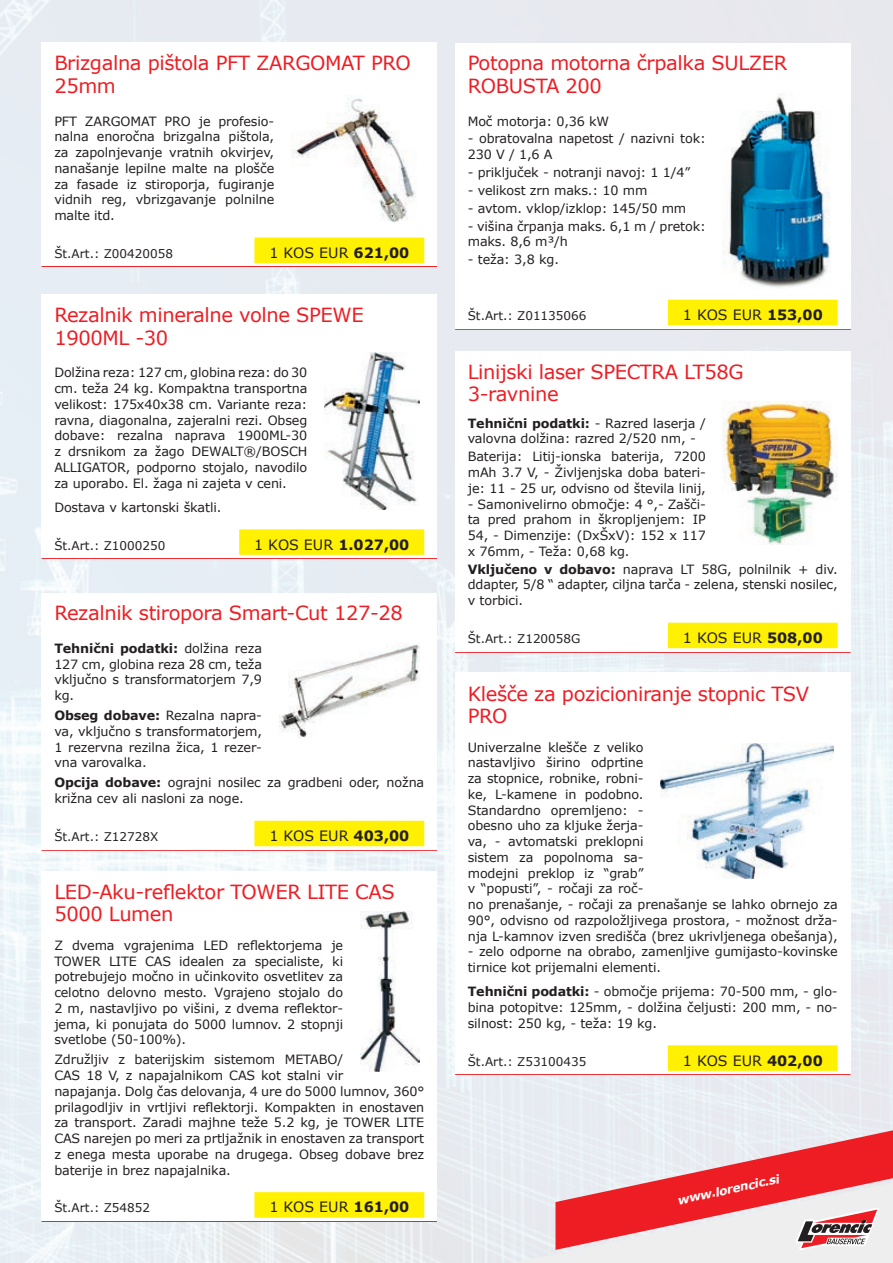
<style>
.page{position:relative;width:893px;height:1263px;background:#fff}
.page>*{position:absolute;margin:0;border:0;box-sizing:border-box;transform-origin:0 0}
.naslov_artikla2{font:19.5px/22.5px "Verdana";letter-spacing:-.02em;color:#ee1d23}
.šifra_artikla2{font:14.25px "Verdana";color:#231f20}
.šifra_artikla2-2{font:700 14.25px "Verdana";color:#231f20}
.opis_artikla2{font:12.75px/15.8px "Verdana";letter-spacing:-.01em;color:#231f20;text-align:justify}
.šifra_artikla2-3{font:12px "Verdana";color:#231f20}
.t1{font:italic 700 12px "Verdana";color:#fff}
.s1{font-weight:700}
.s2{font-weight:400}
</style>
<div class="page">
<img style="left:0;top:0;width:893px;height:1263px">
<svg style="left:514px;top:1130px;width:379px;height:133px"></svg>
<div style="left:42px;top:43px;width:395px;height:223px;background:#fff"></div>
<div style="left:254px;top:238px;width:170px;height:25px;background:#fff101"></div>
<div style="left:42px;top:294px;width:395px;height:264px;background:#fff"></div>
<div style="left:239px;top:529px;width:185px;height:26px;background:#fff101"></div>
<div style="left:42px;top:592px;width:395px;height:257px;background:#fff"></div>
<div style="left:254px;top:821px;width:170px;height:25px;background:#fff101"></div>
<div style="left:42px;top:871px;width:395px;height:350px;background:#fff"></div>
<div style="left:254px;top:1192px;width:170px;height:26px;background:#fff101"></div>
<div style="left:455px;top:673px;width:395px;height:401px;background:#fff"></div>
<div style="left:668px;top:1045px;width:170px;height:26px;background:#fff101"></div>
<div style="left:455px;top:43px;width:395px;height:285px;background:#fff"></div>
<div style="left:668px;top:300px;width:170px;height:25px;background:#fff101"></div>
<div style="left:455px;top:351px;width:395px;height:300px;background:#fff"></div>
<div style="left:668px;top:623px;width:170px;height:25px;background:#fff101"></div>
<img style="left:291px;top:98px;width:125px;height:124px">
<img style="left:324px;top:353px;width:96px;height:156px">
<img style="left:279px;top:643px;width:141px;height:95px">
<img style="left:360px;top:912px;width:60px;height:159px">
<img style="left:660px;top:743px;width:173px;height:135px">
<img style="left:723px;top:93px;width:108px;height:195px">
<img style="left:723px;top:402px;width:115px;height:143px">
<p class="naslov_artikla2" style="left:54px;top:52px;width:358px">Brizgalna pištola PFT ZARGOMAT PRO<br>25mm</p>
<p class="opis_artikla2" style="left:54px;top:113px;width:221px">PFT ZARGOMAT PRO je profesio&shy;nalna enoročna brizgalna pištola, za zapolnjevanje vratnih okvirjev, nanašanje lepilne malte na plošče za fasade iz stiroporja, fugiranje vidnih reg, vbrizgavanje polnilne malte itd.</p>
<p class="šifra_artikla2-3" style="left:54px;top:245px;width:120px">Št.Art.: Z00420058</p>
<p class="šifra_artikla2" style="left:269px;top:243px;width:141px">1 KOS EUR <span class="s1">621,00</span></p>
<p class="naslov_artikla2" style="left:54px;top:303px;width:311px">Rezalnik mineralne volne SPEWE<br>1900ML -30</p>
<p class="opis_artikla2" style="left:54px;top:365px;width:255px">Dolžina reza: 127 cm, globina reza: do 30 cm. teža 24 kg. Kompaktna transportna velikost: 175x40x38 cm. Variante reza: ravna, diagonalna, zajeralni rezi. Obseg dobave: rezalna naprava 1900ML-30 z drsnikom za žago DEWALT®/BOSCH ALLIGATOR, podporno stojalo, navodilo za uporabo. El. žaga ni zajeta v ceni.</p>
<p class="opis_artikla2" style="left:54px;top:499px;width:169px">Dostava v kartonski škatli.</p>
<p class="šifra_artikla2-3" style="left:54px;top:537px;width:113px">Št.Art.: Z1000250</p>
<p class="šifra_artikla2-2" style="left:254px;top:534px;width:157px"><span class="s2">1 KOS EUR</span> 1.027,00</p>
<p class="naslov_artikla2" style="left:54px;top:602px;width:350px">Rezalnik stiropora Smart-Cut 127-28</p>
<p class="opis_artikla2" style="left:54px;top:640px;width:209px"><span class="s1">Tehnični podatki:</span> dolžina reza 127 cm, globina reza 28 cm, teža vključno s transformatorjem 7,9 kg.</p>
<p class="opis_artikla2" style="left:54px;top:707px;width:209px"><span class="s1">Obseg dobave:</span> Rezalna napra&shy;va, vključno s transformatorjem, 1 rezervna rezilna žica, 1 rezer&shy;vna varovalka.</p>
<p class="opis_artikla2" style="left:54px;top:775px;width:371px"><span class="s1">Opcija dobave:</span> ograjni nosilec za gradbeni oder, nožna križna cev ali nasloni za noge.</p>
<p class="šifra_artikla2-3" style="left:54px;top:828px;width:106px">Št.Art.: Z12728X</p>
<p class="šifra_artikla2" style="left:269px;top:826px;width:141px">1 KOS EUR <span class="s1">403,00</span></p>
<p class="naslov_artikla2" style="left:54px;top:880px;width:342px">LED-Aku-reflektor TOWER LITE CAS<br>5000 Lumen</p>
<p class="opis_artikla2" style="left:54px;top:937px;width:290px">Z dvema vgrajenima LED reflektorjema je TOWER LITE CAS idealen za specialiste, ki potrebujejo močno in učinkovito osvetlitev za celotno delovno mesto. Vgrajeno stojalo do 2 m, nastavljivo po višini, z dvema reflektor&shy;jema, ki ponujata do 5000 lumnov. 2 stopnji svetlobe (50-100%).</p>
<p class="opis_artikla2" style="left:54px;top:1052px;width:371px;text-align:left">Združljiv z baterijskim sistemom METABO/<br>CAS 18 V, z napajalnikom CAS kot stalni vir<br>napajanja. Dolg čas delovanja, 4 ure do 5000 lumnov, 360° prilagodljiv in vrtljivi reflektorji. Kompakten in enostaven za transport. Zaradi majhne teže 5.2 kg, je TOWER LITE CAS narejen po meri za prtljažnik in enostaven za transport z enega mesta uporabe na drugega. Obseg dobave brez baterije in brez napajalnika.</p>
<p class="šifra_artikla2-3" style="left:54px;top:1200px;width:97px">Št.Art.: Z54852</p>
<p class="šifra_artikla2" style="left:269px;top:1197px;width:141px">1 KOS EUR <span class="s1">161,00</span></p>
<p class="naslov_artikla2" style="left:468px;top:52px;width:321px">Potopna motorna črpalka SULZER<br>ROBUSTA 200</p>
<p class="opis_artikla2" style="left:468px;top:113px;width:143px">Moč motorja: 0,36 kW</p>
<p class="opis_artikla2" style="left:468px;top:131px;width:240px">- obratovalna napetost / nazivni tok:<br>230 V / 1,6 A</p>
<p class="opis_artikla2" style="left:468px;top:164px;width:224px">- priključek - notranji navoj: 1 1/4”</p>
<p class="opis_artikla2" style="left:468px;top:182px;width:181px">- velikost zrn maks.: 10 mm</p>
<p class="opis_artikla2" style="left:468px;top:200px;width:220px">- avtom. vklop/izklop: 145/50 mm</p>
<p class="opis_artikla2" style="left:468px;top:218px;width:240px">- višina črpanja maks. 6,1 m / pretok: maks. 8,6 m³/h</p>
<p class="opis_artikla2" style="left:468px;top:252px;width:93px">- teža: 3,8 kg.</p>
<p class="šifra_artikla2-3" style="left:468px;top:307px;width:120px">Št.Art.: Z01135066</p>
<p class="šifra_artikla2" style="left:683px;top:305px;width:141px">1 KOS EUR <span class="s1">153,00</span></p>
<p class="naslov_artikla2" style="left:468px;top:360px;width:277px">Linijski laser SPECTRA LT58G<br>3-ravnine</p>
<p class="opis_artikla2" style="left:468px;top:415px;width:240px"><span class="s1">Tehnični podatki:</span> - Razred laserja / valovna dolžina: razred 2/520 nm, -</p>
<p class="opis_artikla2" style="left:468px;top:449px;width:240px">Baterija: Litij-ionska baterija, 7200 mAh 3.7 V, - Življenjska doba bateri&shy;je: 11 - 25 ur, odvisno od števila linij,</p>
<p class="opis_artikla2" style="left:468px;top:496px;width:240px">- Samonivelirno območje: 4 °,- Zašči&shy;ta pred prahom in škropljenjem: IP 54, - Dimenzije: (DxŠxV): 152 x 117 x 76mm, - Teža: 0,68 kg.</p>
<p class="opis_artikla2" style="left:468px;top:561px;width:371px"><span class="s1">Vključeno v dobavo:</span> naprava LT 58G, polnilnik + div. ddapter, 5/8 “ adapter, ciljna tarča - zelena, stenski nosilec, v torbici.</p>
<p class="šifra_artikla2-3" style="left:468px;top:630px;width:114px">Št.Art.: Z120058G</p>
<p class="šifra_artikla2" style="left:683px;top:628px;width:141px">1 KOS EUR <span class="s1">508,00</span></p>
<p class="naslov_artikla2" style="left:468px;top:682px;width:343px">Klešče za pozicioniranje stopnic TSV<br>PRO</p>
<p class="opis_artikla2" style="left:468px;top:739px;width:371px;text-align:left">Univerzalne klešče z veliko<br>nastavljivo širino odprtine<br>za stopnice, robnike, robni-<br>ke, L-kamene in podobno.<br>Standardno opremljeno: -<br>obesno uho za kljuke žerja-<br>va, - avtomatski preklopni<br>sistem za popolnoma sa-<br>modejni preklop iz “grab”<br>v “popusti”, - ročaji za roč-<br>no prenašanje, - ročaji za prenašanje se lahko obrnejo za 90°, odvisno od razpoložljivega prostora, - možnost drža&shy;nja L-kamnov izven središča (brez ukrivljenega obešanja),</p>
<p class="opis_artikla2" style="left:468px;top:944px;width:371px">- zelo odporne na obrabo, zamenljive gumijasto-kovinske tirnice kot prijemalni elementi.</p>
<p class="opis_artikla2" style="left:468px;top:984px;width:371px"><span class="s1">Tehnični podatki:</span> - območje prijema: 70-500 mm, - glo&shy;bina potopitve: 125mm, - dolžina čeljusti: 200 mm, - no&shy;silnost: 250 kg, - teža: 19 kg.</p>
<p class="šifra_artikla2-3" style="left:468px;top:1053px;width:120px">Št.Art.: Z53100435</p>
<p class="šifra_artikla2" style="left:683px;top:1050px;width:141px">1 KOS EUR <span class="s1">402,00</span></p>
<p class="t1" style="left:675px;top:1192px;width:105px;rotate:-12deg">www.lorencic.si</p>
</div>
